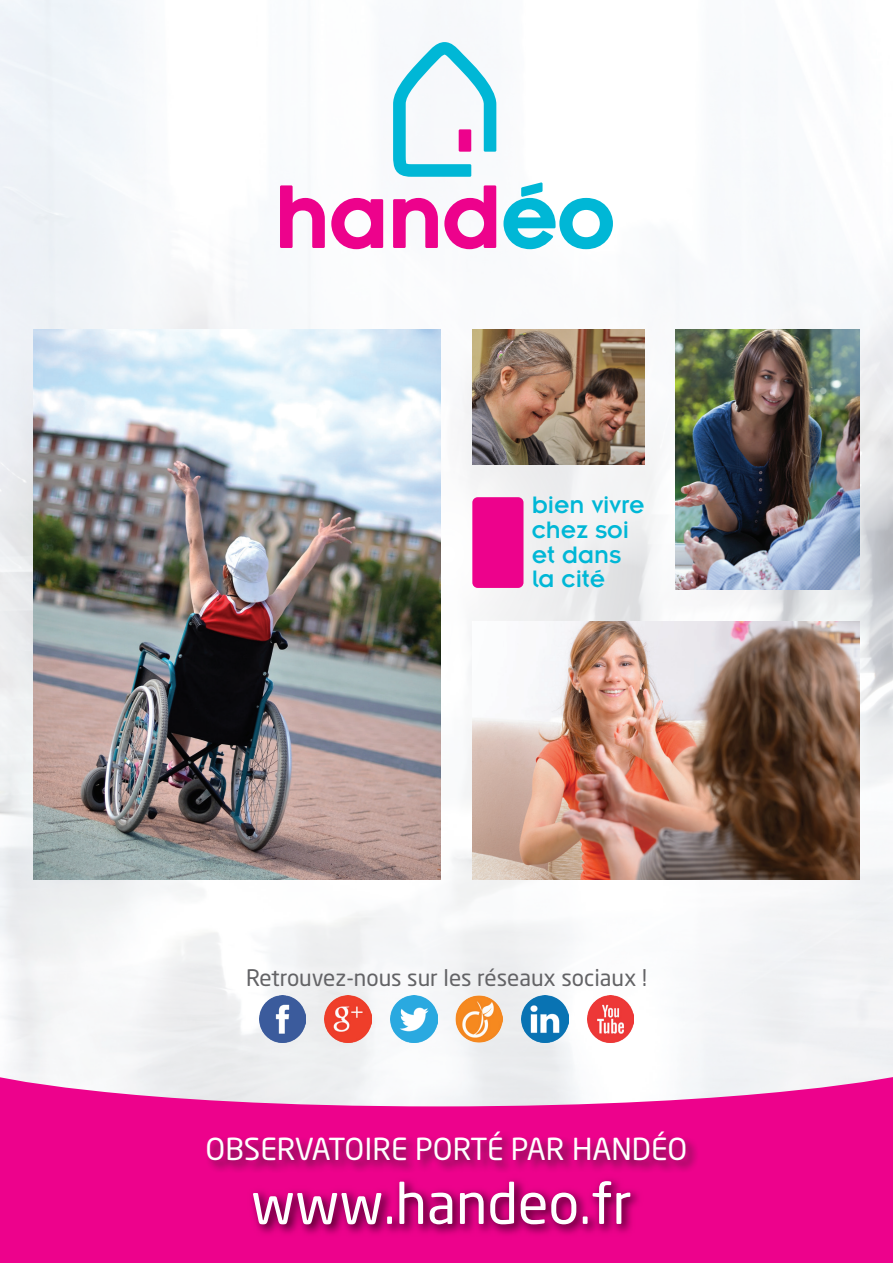
<style>
.page{position:relative;width:893px;height:1263px;background:#fff}
.page>*{position:absolute;margin:0;border:0;box-sizing:border-box;transform-origin:0 0}
.t1{font:30px "Neo Sans Std";color:#fff}
.t2{font:26.25px/24.6px "Insignia LT Std";color:#00b7d6}
.t3{font:22.5px "Neo Sans Std";color:#636366}
</style>
<div class="page">
<img style="left:0;top:0;width:893px;height:1075px">
<svg style="left:280px;top:185px;width:45px;height:63px"></svg>
<svg style="left:331px;top:198px;width:52px;height:51px"></svg>
<svg style="left:393px;top:198px;width:45px;height:50px"></svg>
<svg style="left:444px;top:185px;width:52px;height:64px"></svg>
<svg style="left:503px;top:182px;width:110px;height:67px"></svg>
<svg style="left:393px;top:42px;width:103px;height:135px"></svg>
<img style="left:259px;top:995px;width:47px;height:47px">
<img style="left:390px;top:995px;width:47px;height:47px">
<img style="left:325px;top:995px;width:47px;height:47px">
<img style="left:521px;top:995px;width:47px;height:47px">
<img style="left:587px;top:995px;width:47px;height:47px">
<img style="left:456px;top:995px;width:47px;height:47px">
<svg style="left:0;top:1075px;width:893px;height:188px;background:#ed2b9e"></svg>
<img style="left:245px;top:1174px;width:403px;height:68px">
<svg style="left:253px;top:1193px;width:128px;height:31px"></svg>
<div style="left:387px;top:1216px;width:5px;height:8px;background:#fff"></div>
<svg style="left:399px;top:1181px;width:24px;height:43px"></svg>
<svg style="left:430px;top:1192px;width:22px;height:32px"></svg>
<svg style="left:460px;top:1192px;width:24px;height:32px"></svg>
<svg style="left:490px;top:1181px;width:24px;height:43px"></svg>
<svg style="left:521px;top:1192px;width:55px;height:32px"></svg>
<div style="left:583px;top:1216px;width:5px;height:8px;background:#fff"></div>
<svg style="left:593px;top:1181px;width:37px;height:43px"></svg>
<div style="left:205px;top:1130px;width:494px;height:44px;background:#231f20;opacity:.75"></div>
<img style="left:676px;top:329px;width:183px;height:260px">
<img style="left:472px;top:329px;width:172px;height:135px">
<img style="left:34px;top:329px;width:406px;height:550px">
<img style="left:472px;top:621px;width:387px;height:258px">
<div style="left:472px;top:497px;width:51px;height:91px;background:#ed028c;border-radius:5px"></div>
<p class="t2" style="left:532px;top:493px;width:114px">bien vivre chez soi et dans la cité</p>
<p class="t3" style="left:246px;top:964px;width:402px">Retrouvez-nous sur les réseaux sociaux !</p>
<h1 class="t1" style="left:206px;top:1130px;width:483px">OBSERVATOIRE PORTÉ PAR HANDÉO</h1>
</div>
